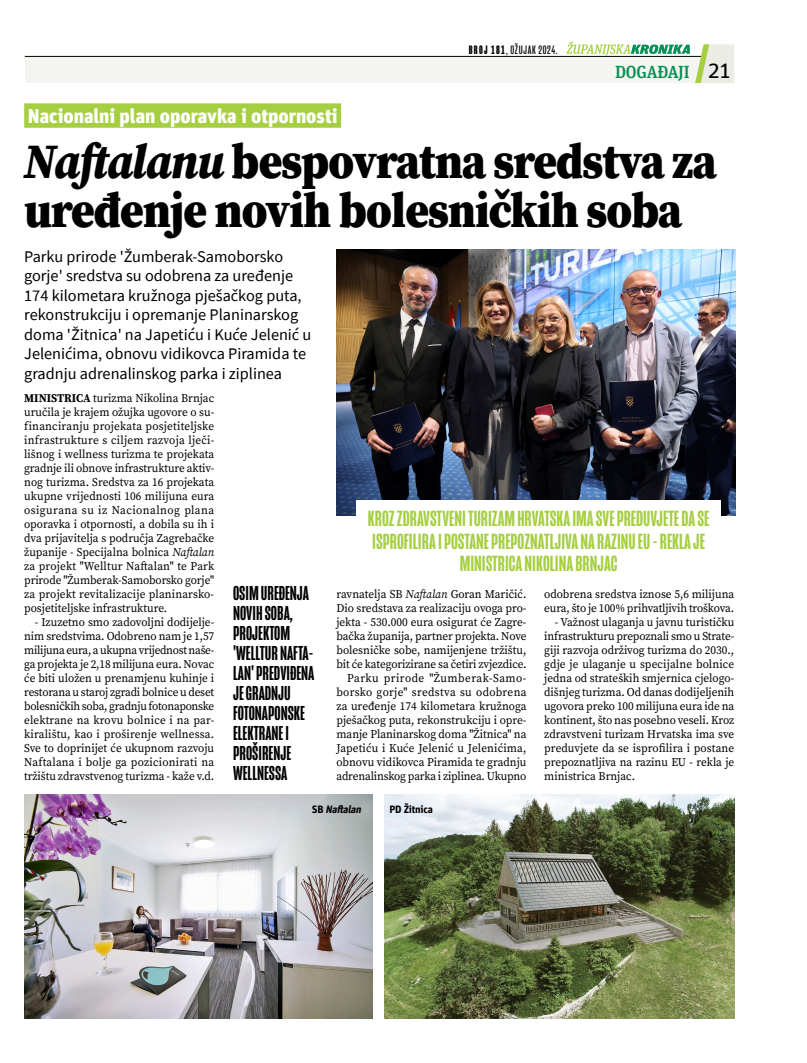
<style>
.page{position:relative;width:807px;height:1063px;background:#fff}
.page>*{position:absolute;margin:0;border:0;box-sizing:border-box;transform-origin:0 0}
.NA36{font:900 49.5px/48.8px "Source Serif Pro";letter-spacing:-.02em;color:#000;scale:.91 1}
.LID_zeleni{font:500 22.5px/22.5px "Mongoose";color:#a5cf41;text-align:center}
.t1{font:22.38px "Unit Pro";color:#000}
.LID_crni{font:500 20.62px/20px "Mongoose";color:#000}
.Zeleno1{font:900 20px "Unit Pro";color:#fff}
.EGI_bez_lajne{font:500 17.5px "Unit Slab Pro";letter-spacing:-.01em;color:#008f55}
.PD_GLAVNI{font:16.25px/19.5px "Source Sans Pro";color:#000}
.t2{font:12.5px "Mongoose";letter-spacing:.05em;color:#000}
.TX_glavni{font:11.88px/14px "Source Serif Pro";letter-spacing:-.005em;color:#000;text-align:justify;scale:.95 1}
.TX_UVOD{font:11.88px/14px "Source Serif Pro";color:#000;text-align:justify;scale:.95 1}
.FO{font:italic 700 10.62px "Unit Pro";color:#000}
.FO-2{font:700 10.62px "Unit Pro";letter-spacing:-.02em;color:#000}
.s1{font-weight:700}
.s2{font-style:italic}
.s3{font-style:normal}
</style>
<div class="page">
<div style="left:25px;top:57px;width:676px;height:26px;background:#f4f4f0"></div>
<hr style="left:25px;top:56px;width:676px;height:1px;background:#000">
<svg style="left:566px;top:42px;width:167px;height:41px"></svg>
<div style="left:24px;top:103px;width:317px;height:25px;background:#a5cf41"></div>
<img style="left:336px;top:249px;width:399px;height:266px">
<img style="left:384px;top:795px;width:349px;height:224px">
<img style="left:25px;top:795px;width:347px;height:223px">
<div style="left:356px;top:500px;width:364px;height:82px;background:#fff"></div>
<p class="t2" style="left:468px;top:43px;width:90px"><span class="s1">BROJ 181</span>, OŽUJAK 2024.</p>
<p class="EGI_bez_lajne" style="left:615px;top:60px;width:76px">DOGAĐAJI</p>
<h3 class="t1" style="left:707px;top:55px;width:24px">21</h3>
<p class="Zeleno1" style="left:28px;top:101px;width:311px">Nacionalni plan oporavka i otpornosti</p>
<p class="NA36" style="left:24px;top:136px;width:762px"><span class="s2">Naftalanu</span> bespovratna sredstva za uređenje novih bolesničkih soba</p>
<p class="PD_GLAVNI" style="left:24px;top:246px;width:288px">Parku prirode 'Žumberak-Samoborsko gorje' sredstva su odobrena za uređenje 174 kilometara kružnoga pješačkog puta, rekonstrukciju i opremanje Planinarskog doma 'Žitnica' na Japetiću i Kuće Jelenić u Jelenićima, obnovu vidikovca Piramida te gradnju adrenalinskog parka i ziplinea</p>
<p class="TX_UVOD" style="left:24px;top:391px;width:201px"><span class="s1">MINISTRICA</span> turizma Nikolina Brnjac uručila je krajem ožujka ugovore o su&shy;financiranju projekata posjetiteljske infrastrukture s ciljem razvoja lječi&shy;lišnog i wellness turizma te projekata gradnje ili obnove infrastrukture aktiv&shy;nog turizma. Sredstva za 16 projekata ukupne vrijednosti 106 milijuna eura osigurana su iz Nacionalnog plana oporavka i otpornosti, a dobila su ih i dva prijavitelja s područja Zagrebačke županije - Specijalna bolnica <span class="s2">Naftalan </span>za projekt "Welltur Naftalan" te Park prirode "Žumberak-Samoborsko gorje" za projekt revitalizacije planinarsko&shy;posjetiteljske infrastrukture.</p>
<p class="TX_glavni" style="left:24px;top:615px;width:201px;text-indent:11px">- Izuzetno smo zadovoljni dodijelje&shy;nim sredstvima. Odobreno nam je 1,57 milijuna eura, a ukupna vrijednost naše&shy;ga projekta je 2,18 milijuna eura. Novac će biti uložen u prenamjenu kuhinje i restorana u staroj zgradi bolnice u deset bolesničkih soba, gradnju fotonaponske elektrane na krovu bolnice i na par&shy;kiralištu, kao i proširenje wellnessa.<br>Sve to doprinijet će ukupnom razvoju Naftalana i bolje ga pozicionirati na tržištu zdravstvenog turizma - kaže v.d.</p>
<p class="LID_zeleni" style="left:368px;top:508px;width:342px">KROZ ZDRAVSTVENI TURIZAM HRVATSKA IMA SVE PREDUVJETE DA SE<br>ISPROFILIRA I POSTANE PREPOZNATLJIVA NA RAZINU EU - REKLA JE<br>MINISTRICA NIKOLINA BRNJAC</p>
<p class="TX_glavni" style="left:544px;top:587px;width:201px">odobrena sredstva iznose 5,6 milijuna eura, što je 100% prihvatljivih troškova.</p>
<p class="TX_glavni" style="left:544px;top:615px;width:201px;text-indent:11px">- Važnost ulaganja u javnu turističku infrastrukturu prepoznali smo u Strate&shy;giji razvoja održivog turizma do 2030., gdje je ulaganje u specijalne bolnice jedna od strateških smjernica cjelogo&shy;dišnjeg turizma. Od danas dodijeljenih ugovora preko 100 milijuna eura ide na kontinent, što nas posebno veseli. Kroz zdravstveni turizam Hrvatska ima sve preduvjete da se isprofilira i postane prepoznatljiva na razinu EU - rekla je ministrica Brnjac.</p>
<p class="LID_crni" style="left:233px;top:584px;width:83px">OSIM UREĐENJA<br>NOVIH SOBA,<br>PROJEKTOM 'WELLTUR NAFTA-<br>LAN' PREDVIĐENA<br>JE GRADNJU<br>FOTONAPONSKE<br>ELEKTRANE I<br>PROŠIRENJE<br>WELLNESSA</p>
<p class="TX_glavni" style="left:336px;top:587px;width:201px">ravnatelja SB <span class="s2">Naftalan</span> Goran Maričić.<br>Dio sredstava za realizaciju ovoga pro&shy;jekta - 530.000 eura osigurat će Zagre&shy;bačka županija, partner projekta. Nove bolesničke sobe, namijenjene tržištu, bit će kategorizirane sa četiri zvjezdice.</p>
<p class="TX_glavni" style="left:336px;top:671px;width:201px;text-indent:11px">Parku prirode "Žumberak-Samo&shy;borsko gorje" sredstva su odobrena za uređenje 174 kilometara kružnoga pješačkog puta, rekonstrukciju i opre&shy;manje Planinarskog doma "Žitnica" na Japetiću i Kuće Jelenić u Jelenićima, obnovu vidikovca Piramida te gradnju adrenalinskog parka i ziplinea. Ukupno</p>
<p class="FO" style="left:311px;top:801px;width:53px"><span class="s3">S B</span> Naftalan</p>
<p class="FO-2" style="left:389px;top:801px;width:45px">PD Žitnica</p>
</div>
